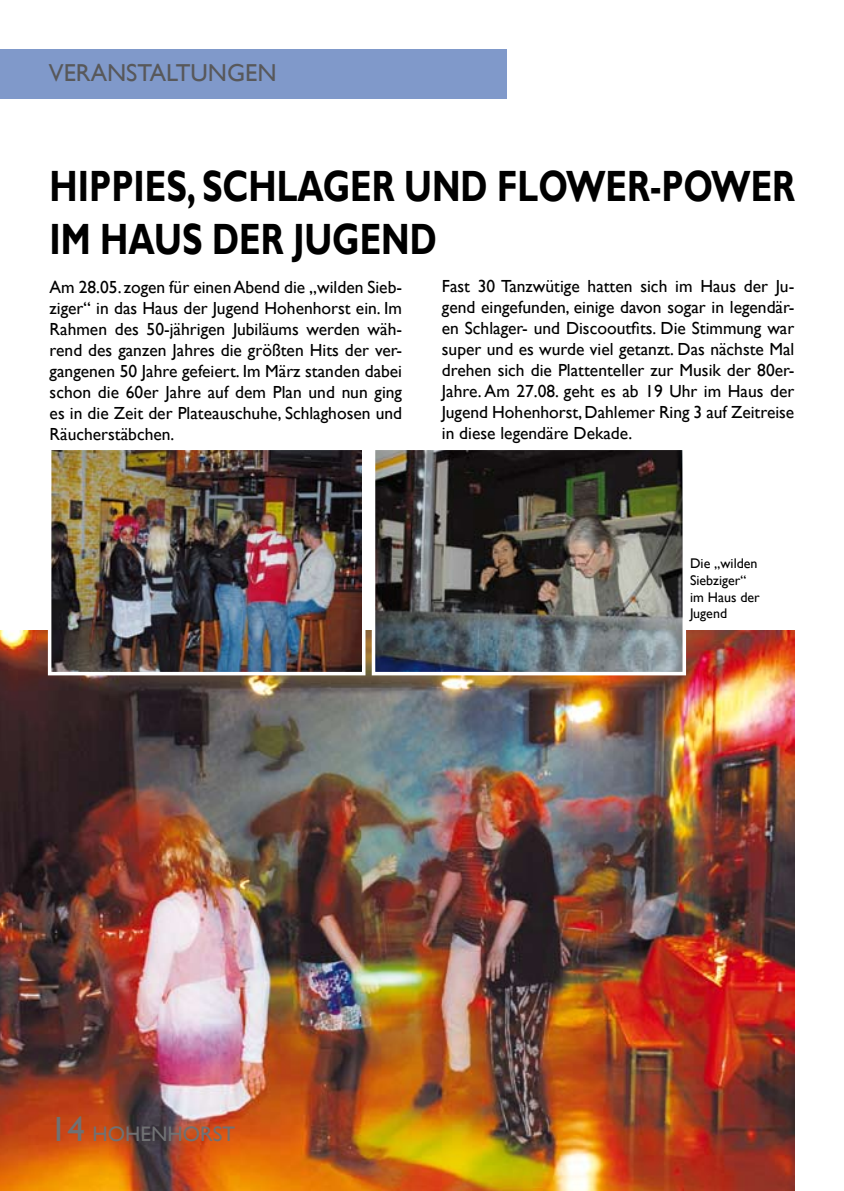
<style>
.page{position:relative;width:844px;height:1191px;background:#fff}
.page>*{position:absolute;margin:0;border:0;box-sizing:border-box;transform-origin:0 0}
.t1{font:700 43.75px/52.5px "Gill Sans";color:#000;scale:.77 1}
.t2{font:24.5px "Gill Sans";color:#58585a}
.t3{font:21px "Gill Sans";color:#707173}
.t4{font:17.5px/21px "Gill Sans";color:#000;text-align:justify}
.t5{font:14px/16.8px "Gill Sans";color:#000}
.s1{font-size:35px}
</style>
<div class="page">
<img style="left:0;top:631px;width:794px;height:560px">
<div style="left:0;top:50px;width:506px;height:49px;background:#8099ca"></div>
<img style="left:53px;top:451px;width:307px;height:219px">
<div style="left:48px;top:446px;width:317px;height:229px;border:4px solid #fff"></div>
<img style="left:376px;top:451px;width:304px;height:219px">
<div style="left:371px;top:446px;width:314px;height:229px;border:4px solid #fff"></div>
<h2 class="t2" style="left:49px;top:59px;width:229px">VERANSTALTUNGEN</h2>
<h1 class="t1" style="left:50px;top:162px;width:969px">HIPPIES, SCHLAGER UND FLOWER-POWER<br>IM HAUS DER JUGEND</h1>
<p class="t4" style="left:441px;top:275px;width:354px">Fast 30 Tanzwütige hatten sich im Haus der Ju&shy;gend eingefunden, einige davon sogar in legendär&shy;en Schlager- und Discooutfits. Die Stimmung war super und es wurde viel getanzt. Das nächste Mal drehen sich die Plattenteller zur Musik der 80er-Jahre. Am 27.08. geht es ab 19 Uhr im Haus der Jugend Hohenhorst, Dahlemer Ring 3 auf Zeitreise in diese legendäre Dekade.</p>
<p class="t4" style="left:50px;top:277px;width:354px">Am 28.05. zogen für einen Abend die „wilden Sieb&shy;ziger“ in das Haus der Jugend Hohenhorst ein. Im Rahmen des 50-jährigen Jubiläums werden wäh&shy;rend des ganzen Jahres die größten Hits der ver&shy;gangenen 50 Jahre gefeiert. Im März standen dabei schon die 60er Jahre auf dem Plan und nun ging es in die Zeit der Plateauschuhe, Schlaghosen und Räucherstäbchen.</p>
<p class="t3" style="left:50px;top:1121px;width:187px"><span class="s1">14</span> HOHENHORST</p>
<p class="t5" style="left:690px;top:555px;width:71px">Die „wilden<br>Siebziger“ im Haus der<br>Jugend</p>
</div>
